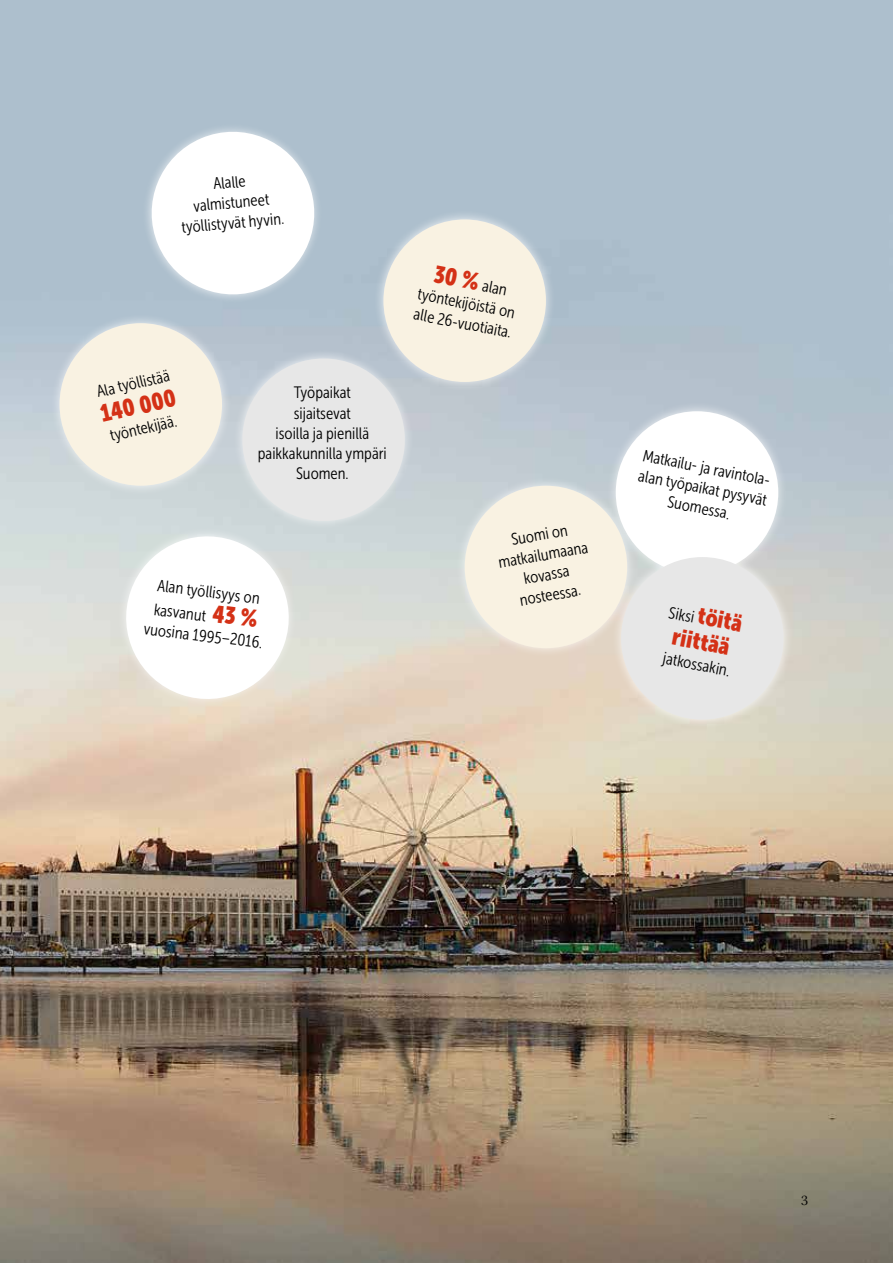
<style>
.page{position:relative;width:893px;height:1263px;background:#fff}
.page>*{position:absolute;margin:0;border:0;box-sizing:border-box;transform-origin:0 0}
.t1{font:24px "Museo Sans Cond 900";color:#d43116}
.t2{font:16.5px/20.2px "Museo Sans Cond 300";color:#000;text-align:center}
.t3{font:300 15px "Kepler Std";color:#000}
.s1{font-family:"Museo Sans Cond 900";font-size:24px;color:#d43116}
</style>
<div class="page">
<img style="left:0;top:0;width:893px;height:1263px">
<div style="left:50px;top:313px;width:182px;height:182px;background:#fff;opacity:.75"></div>
<div style="left:60px;top:323px;width:162px;height:163px;background:#f9f2e2;border-radius:50%"></div>
<div style="left:606px;top:401px;width:182px;height:182px;background:#fff;opacity:.75"></div>
<div style="left:616px;top:411px;width:162px;height:163px;background:#fff;border-radius:50%"></div>
<div style="left:455px;top:476px;width:182px;height:182px;background:#fff;opacity:.75"></div>
<div style="left:465px;top:486px;width:162px;height:162px;background:#f9f2e2;border-radius:50%"></div>
<div style="left:114px;top:94px;width:238px;height:238px;background:#adbfcd"></div>
<svg style="left:141px;top:121px;width:184px;height:184px"></svg>
<div style="left:374px;top:210px;width:182px;height:182px;background:#fff;opacity:.75"></div>
<div style="left:383px;top:219px;width:163px;height:163px;background:#f9f2e2;border-radius:50%"></div>
<svg style="left:92px;top:502px;width:231px;height:231px;background:#e1d8ca"></svg>
<svg style="left:116px;top:340px;width:308px;height:369px"></svg>
<div style="left:611px;top:547px;width:182px;height:182px;background:#fff;opacity:.75"></div>
<div style="left:621px;top:557px;width:163px;height:162px;background:#e7e7e7;border-radius:50%"></div>
<p class="t2" style="left:177px;top:177px;width:104px;rotate:-5deg">Alalle valmistuneet työllistyvät hyvin.</p>
<p class="t2" style="left:94px;top:382px;width:76px;rotate:-13deg">Ala työllistää</p>
<h1 class="t1" style="left:98px;top:401px;width:78px;rotate:-13deg">140 000</h1>
<p class="t2" style="left:108px;top:426px;width:70px;rotate:-13deg">työntekijää.</p>
<p class="t2" style="left:258px;top:383px;width:130px">Työpaikat<br>sijaitsevat<br>isoilla ja pienillä paikkakunnilla ympäri<br>Suomen.</p>
<p class="t2" style="left:158px;top:573px;width:106px;line-height:24px;text-align:left;rotate:7deg">Alan työllisyys on kasvanut <span class="s1">43 %</span></p>
<p class="t2" style="left:145px;top:618px;width:121px;rotate:7deg">vuosina 1995–2016.</p>
<p class="t2" style="left:424px;top:264px;width:101px;rotate:11deg"><span class="s1">30 %</span> alan työntekijöistä on alle 26-vuotiaita.</p>
<p class="t2" style="left:493px;top:533px;width:92px;rotate:-10deg">Suomi on matkailumaana kovassa nosteessa.</p>
<p class="t2" style="left:644px;top:445px;width:134px;rotate:11deg">Matkailu- ja ravintola&shy;alan työpaikat pysyvät<br>Suomessa.</p>
<p class="t2" style="left:671px;top:602px;width:76px;rotate:11deg">Siksi <span class="s1">töitä</span></p>
<h1 class="t1" style="left:675px;top:623px;width:60px;rotate:11deg">riittää</h1>
<p class="t2" style="left:665px;top:648px;width:69px;rotate:11deg">jatkossakin.</p>
<p class="t3" style="left:801px;top:1192px;width:8px">3</p>
</div>
